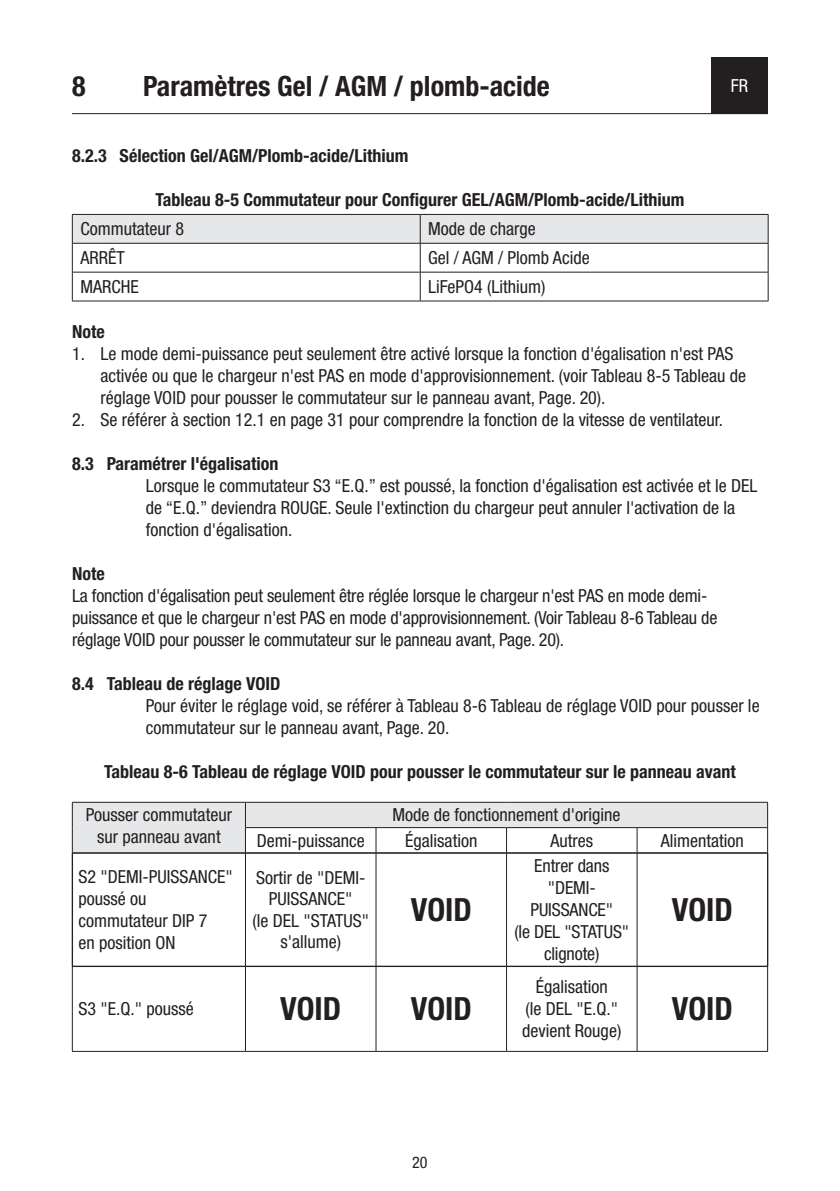
<style>
.page{position:relative;width:840px;height:1191px;background:#fff}
.page>*{position:absolute;margin:0;border:0;box-sizing:border-box;transform-origin:0 0}
.t1{font:700 condensed 32px "Helvetica Neue LT Std";color:#231f20}
.t2{font:700 condensed 28px "Helvetica Neue LT Std";color:#231f20}
.t3{font:condensed 18px/22px "Helvetica Neue LT Std";color:#231f20}
.t4{font:700 condensed 18px "Helvetica Neue LT Std";color:#231f20}
.t5{font:condensed 18px "Helvetica Neue LT Std";color:#fff}
.t6{font:condensed 16px "Helvetica Neue LT Std";color:#231f20}
</style>
<div class="page">
<div style="left:710px;top:57px;width:57px;height:56px;background:#231f20"></div>
<hr style="left:72px;top:113px;width:695px;height:1px;background:#231f20">
<svg style="left:72px;top:214px;width:696px;height:87px"></svg>
<hr style="left:72px;top:301px;width:348px;height:1px;background:#231f20">
<hr style="left:420px;top:301px;width:348px;height:1px;background:#231f20">
<svg style="left:72px;top:802px;width:695px;height:50px"></svg>
<hr style="left:245px;top:853px;width:1px;height:113px;background:#231f20">
<hr style="left:375px;top:853px;width:1px;height:113px;background:#231f20">
<hr style="left:506px;top:853px;width:1px;height:113px;background:#231f20">
<hr style="left:636px;top:853px;width:1px;height:113px;background:#231f20">
<hr style="left:72px;top:966px;width:1px;height:85px;background:#231f20">
<hr style="left:245px;top:966px;width:1px;height:85px;background:#231f20">
<hr style="left:375px;top:966px;width:1px;height:85px;background:#231f20">
<hr style="left:506px;top:966px;width:1px;height:85px;background:#231f20">
<hr style="left:636px;top:966px;width:1px;height:85px;background:#231f20">
<hr style="left:766px;top:966px;width:1px;height:85px;background:#231f20">
<hr style="left:72px;top:1051px;width:173px;height:1px;background:#231f20">
<hr style="left:245px;top:1051px;width:131px;height:1px;background:#231f20">
<hr style="left:376px;top:1051px;width:130px;height:1px;background:#231f20">
<hr style="left:506px;top:1051px;width:130px;height:1px;background:#231f20">
<hr style="left:636px;top:1051px;width:131px;height:1px;background:#231f20">
<hr style="left:72px;top:852px;width:173px;height:1px;background:#231f20">
<hr style="left:72px;top:853px;width:173px;height:1px;background:#231f20">
<hr style="left:72px;top:853px;width:1px;height:113px;background:#231f20">
<hr style="left:245px;top:852px;width:131px;height:1px;background:#231f20">
<hr style="left:245px;top:853px;width:131px;height:1px;background:#231f20">
<hr style="left:376px;top:852px;width:130px;height:1px;background:#231f20">
<hr style="left:376px;top:853px;width:130px;height:1px;background:#231f20">
<hr style="left:506px;top:852px;width:130px;height:1px;background:#231f20">
<hr style="left:506px;top:853px;width:130px;height:1px;background:#231f20">
<hr style="left:636px;top:852px;width:131px;height:1px;background:#231f20">
<hr style="left:636px;top:853px;width:131px;height:1px;background:#231f20">
<hr style="left:766px;top:853px;width:1px;height:113px;background:#231f20">
<hr style="left:767px;top:853px;width:1px;height:113px;background:#231f20">
<hr style="left:72px;top:965px;width:173px;height:1px;background:#231f20">
<hr style="left:72px;top:966px;width:173px;height:1px;background:#231f20">
<hr style="left:245px;top:965px;width:131px;height:1px;background:#231f20">
<hr style="left:245px;top:966px;width:131px;height:1px;background:#231f20">
<hr style="left:376px;top:965px;width:130px;height:1px;background:#231f20">
<hr style="left:376px;top:966px;width:130px;height:1px;background:#231f20">
<hr style="left:506px;top:965px;width:130px;height:1px;background:#231f20">
<hr style="left:506px;top:966px;width:130px;height:1px;background:#231f20">
<hr style="left:636px;top:965px;width:131px;height:1px;background:#231f20">
<hr style="left:636px;top:966px;width:131px;height:1px;background:#231f20">
<h2 class="t2" style="left:72px;top:69px;width:15px">8</h2>
<h2 class="t2" style="left:143px;top:69px;width:408px">Paramètres Gel / AGM / plomb-acide</h2>
<p class="t5" style="left:730px;top:75px;width:19px">FR</p>
<p class="t4" style="left:72px;top:145px;width:337px">8.2.3 Sélection Gel/AGM/Plomb-acide/Lithium</p>
<p class="t4" style="left:155px;top:189px;width:530px">Tableau 8-5 Commutateur pour Configurer GEL/AGM/Plomb-acide/Lithium</p>
<p class="t3" style="left:80px;top:218px;width:105px">Commutateur 8</p>
<p class="t3" style="left:428px;top:218px;width:109px">Mode de charge</p>
<p class="t3" style="left:80px;top:247px;width:46px">ARRÊT</p>
<p class="t3" style="left:428px;top:247px;width:163px">Gel / AGM / Plomb Acide</p>
<p class="t3" style="left:80px;top:275px;width:60px">MARCHE</p>
<p class="t3" style="left:428px;top:275px;width:119px">LiFePO4 (Lithium)</p>
<p class="t4" style="left:72px;top:321px;width:34px">Note</p>
<p class="t3" style="left:100px;top:343px;width:646px;text-indent:-28px">1. Le mode demi-puissance peut seulement être activé lorsque la fonction d'égalisation n'est PAS activée ou que le chargeur n'est PAS en mode d'approvisionnement. (voir Tableau 8-5 Tableau de réglage VOID pour pousser le commutateur sur le panneau avant, Page. 20).</p>
<p class="t3" style="left:72px;top:409px;width:652px">2. Se référer à section 12.1 en page 31 pour comprendre la fonction de la vitesse de ventilateur.</p>
<p class="t4" style="left:72px;top:453px;width:208px">8.3 Paramétrer l'égalisation</p>
<p class="t3" style="left:146px;top:475px;width:612px">Lorsque le commutateur S3 “E.Q.” est poussé, la fonction d'égalisation est activée et le DEL de “E.Q.” deviendra ROUGE. Seule l'extinction du chargeur peut annuler l'activation de la fonction d'égalisation.</p>
<p class="t4" style="left:72px;top:563px;width:34px">Note</p>
<p class="t3" style="left:72px;top:585px;width:646px">La fonction d'égalisation peut seulement être réglée lorsque le chargeur n'est PAS en mode demi&shy;puissance et que le chargeur n'est PAS en mode d'approvisionnement. (Voir Tableau 8-6 Tableau de réglage VOID pour pousser le commutateur sur le panneau avant, Page. 20).</p>
<p class="t4" style="left:72px;top:673px;width:210px">8.4 Tableau de réglage VOID</p>
<p class="t3" style="left:146px;top:695px;width:615px">Pour éviter le réglage void, se référer à Tableau 8-6 Tableau de réglage VOID pour pousser le commutateur sur le panneau avant, Page. 20.</p>
<p class="t4" style="left:104px;top:761px;width:632px">Tableau 8-6 Tableau de réglage VOID pour pousser le commutateur sur le panneau avant</p>
<p class="t3" style="left:86px;top:804px;width:148px;text-align:center">Pousser commutateur sur panneau avant</p>
<p class="t3" style="left:392px;top:804px;width:229px">Mode de fonctionnement d'origine</p>
<p class="t3" style="left:256px;top:829px;width:109px">Demi-puissance</p>
<p class="t3" style="left:405px;top:829px;width:74px">Égalisation</p>
<p class="t3" style="left:550px;top:829px;width:44px">Autres</p>
<p class="t3" style="left:660px;top:829px;width:85px">Alimentation</p>
<p class="t3" style="left:78px;top:865px;width:155px">S2 "DEMI-PUISSANCE" poussé ou commutateur DIP 7<br>en position ON</p>
<p class="t3" style="left:252px;top:866px;width:118px;text-align:center">Sortir de "DEMI-<br>PUISSANCE"<br>(le DEL "STATUS" s'allume)</p>
<h1 class="t1" style="left:410px;top:890px;width:63px">VOID</h1>
<p class="t3" style="left:78px;top:997px;width:117px">S3 "E.Q." poussé</p>
<h1 class="t1" style="left:280px;top:989px;width:63px">VOID</h1>
<h1 class="t1" style="left:410px;top:989px;width:63px">VOID</h1>
<p class="t3" style="left:514px;top:854px;width:116px;text-align:center">Entrer dans "DEMI-<br>PUISSANCE"<br>(le DEL "STATUS" clignote)</p>
<p class="t3" style="left:522px;top:975px;width:100px;text-align:center">Égalisation<br>(le DEL "E.Q." devient Rouge)</p>
<h1 class="t1" style="left:671px;top:890px;width:63px">VOID</h1>
<h1 class="t1" style="left:671px;top:989px;width:63px">VOID</h1>
<p class="t6" style="left:412px;top:1153px;width:17px">20</p>
</div>
